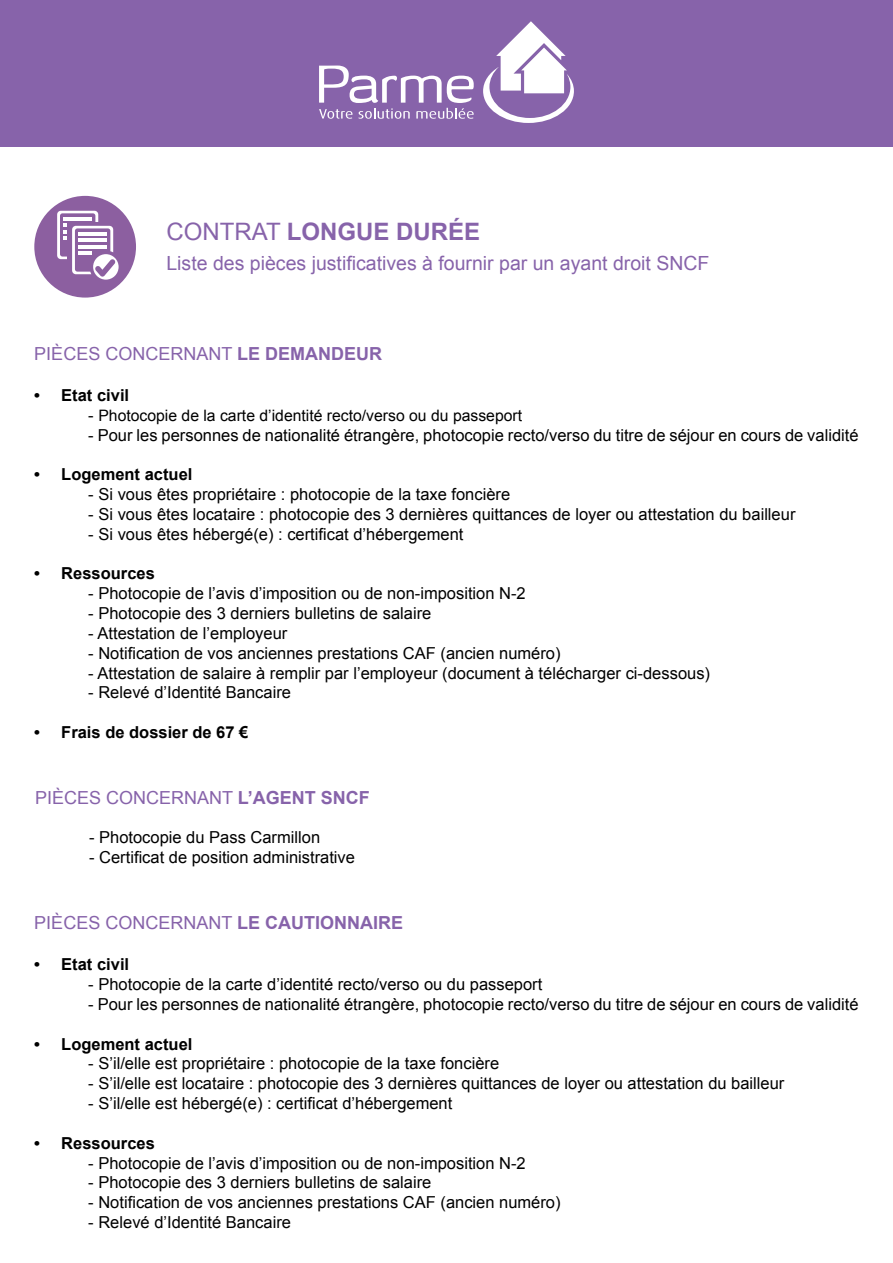
<style>
.page{position:relative;width:893px;height:1263px;background:#fff}
.page>*{position:absolute;margin:0;border:0;box-sizing:border-box;transform-origin:0 0}
.t1{font:700 24px "Arial";color:#8763aa}
.t2{font:19.5px "Arial";color:#8763aa}
.t3{font:18px "Arial";color:#8763aa}
.t4{font:16.5px "Arial";color:#000}
.t5{font:700 16.5px "Arial";color:#000}
.t6{font:15.75px "Arial";color:#000}
.s1{font-weight:400}
.s2{font-weight:700}
.s3{font-size:16.5px}
</style>
<div class="page">
<div style="left:0;top:0;width:893px;height:147px;background:#8763aa"></div>
<svg style="left:483px;top:21px;width:91px;height:102px"></svg>
<svg style="left:319px;top:66px;width:155px;height:53px"></svg>
<div style="left:34px;top:196px;width:102px;height:102px;background:#8c5fa0;border-radius:50%"></div>
<svg style="left:57px;top:211px;width:62px;height:69px"></svg>
<h1 class="t1" style="left:166px;top:216px;width:315px"><span class="s1">CONTRAT</span> LONGUE DURÉE</h1>
<p class="t2" style="left:166px;top:251px;width:544px">Liste des pièces justificatives à fournir par un ayant droit SNCF</p>
<p class="t3" style="left:34px;top:342px;width:349px">PIÈCES CONCERNANT <span class="s2">LE DEMANDEUR</span></p>
<p class="t5" style="left:34px;top:384px;width:96px">• Etat civil</p>
<p class="t6" style="left:88px;top:405px;width:435px"><span class="s3">-</span> Photocopie de la carte d’identité recto/verso ou du passeport</p>
<p class="t4" style="left:88px;top:424px;width:772px">- Pour les personnes de nationalité étrangère, photocopie recto/verso du titre de séjour en cours de validité</p>
<p class="t5" style="left:34px;top:464px;width:160px">• Logement actuel</p>
<p class="t4" style="left:88px;top:484px;width:423px">- Si vous êtes propriétaire : photocopie de la taxe foncière</p>
<p class="t4" style="left:88px;top:503px;width:709px">- Si vous êtes locataire : photocopie des 3 dernières quittances de loyer ou attestation du bailleur</p>
<p class="t4" style="left:88px;top:523px;width:377px">- Si vous êtes hébergé(e) : certificat d’hébergement</p>
<p class="t5" style="left:34px;top:563px;width:122px">• Ressources</p>
<p class="t4" style="left:88px;top:583px;width:439px">- Photocopie de l’avis d’imposition ou de non-imposition N-2</p>
<p class="t4" style="left:88px;top:602px;width:344px">- Photocopie des 3 derniers bulletins de salaire</p>
<p class="t4" style="left:88px;top:622px;width:201px">- Attestation de l’employeur</p>
<p class="t4" style="left:88px;top:642px;width:474px">- Notification de vos anciennes prestations CAF (ancien numéro)</p>
<p class="t4" style="left:88px;top:662px;width:623px">- Attestation de salaire à remplir par l’employeur (document à télécharger ci-dessous)</p>
<p class="t4" style="left:88px;top:682px;width:204px">- Relevé d’Identité Bancaire</p>
<p class="t5" style="left:34px;top:721px;width:216px">• Frais de dossier de 67 €</p>
<p class="t3" style="left:35px;top:786px;width:336px">PIÈCES CONCERNANT <span class="s2">L’AGENT SNCF</span></p>
<p class="t4" style="left:35px;top:827px;width:31px">‑</p>
<p class="t4" style="left:99px;top:827px;width:223px">Photocopie du Pass Carmillon</p>
<p class="t4" style="left:89px;top:846px;width:267px">- Certificat de position administrative</p>
<p class="t3" style="left:34px;top:911px;width:370px">PIÈCES CONCERNANT <span class="s2">LE CAUTIONNAIRE</span></p>
<p class="t5" style="left:34px;top:954px;width:96px">• Etat civil</p>
<p class="t4" style="left:88px;top:974px;width:455px">- Photocopie de la carte d’identité recto/verso ou du passeport</p>
<p class="t4" style="left:88px;top:993px;width:772px">- Pour les personnes de nationalité étrangère, photocopie recto/verso du titre de séjour en cours de validité</p>
<p class="t5" style="left:34px;top:1033px;width:160px">• Logement actuel</p>
<p class="t4" style="left:88px;top:1053px;width:412px">- S’il/elle est propriétaire : photocopie de la taxe foncière</p>
<p class="t4" style="left:88px;top:1073px;width:698px">- S’il/elle est locataire : photocopie des 3 dernières quittances de loyer ou attestation du bailleur</p>
<p class="t4" style="left:88px;top:1092px;width:366px">- S’il/elle est hébergé(e) : certificat d’hébergement</p>
<p class="t5" style="left:34px;top:1132px;width:122px">• Ressources</p>
<p class="t4" style="left:88px;top:1152px;width:439px">- Photocopie de l’avis d’imposition ou de non-imposition N-2</p>
<p class="t4" style="left:88px;top:1172px;width:344px">- Photocopie des 3 derniers bulletins de salaire</p>
<p class="t4" style="left:88px;top:1191px;width:474px">- Notification de vos anciennes prestations CAF (ancien numéro)</p>
<p class="t4" style="left:88px;top:1211px;width:204px">- Relevé d’Identité Bancaire</p>
</div>
